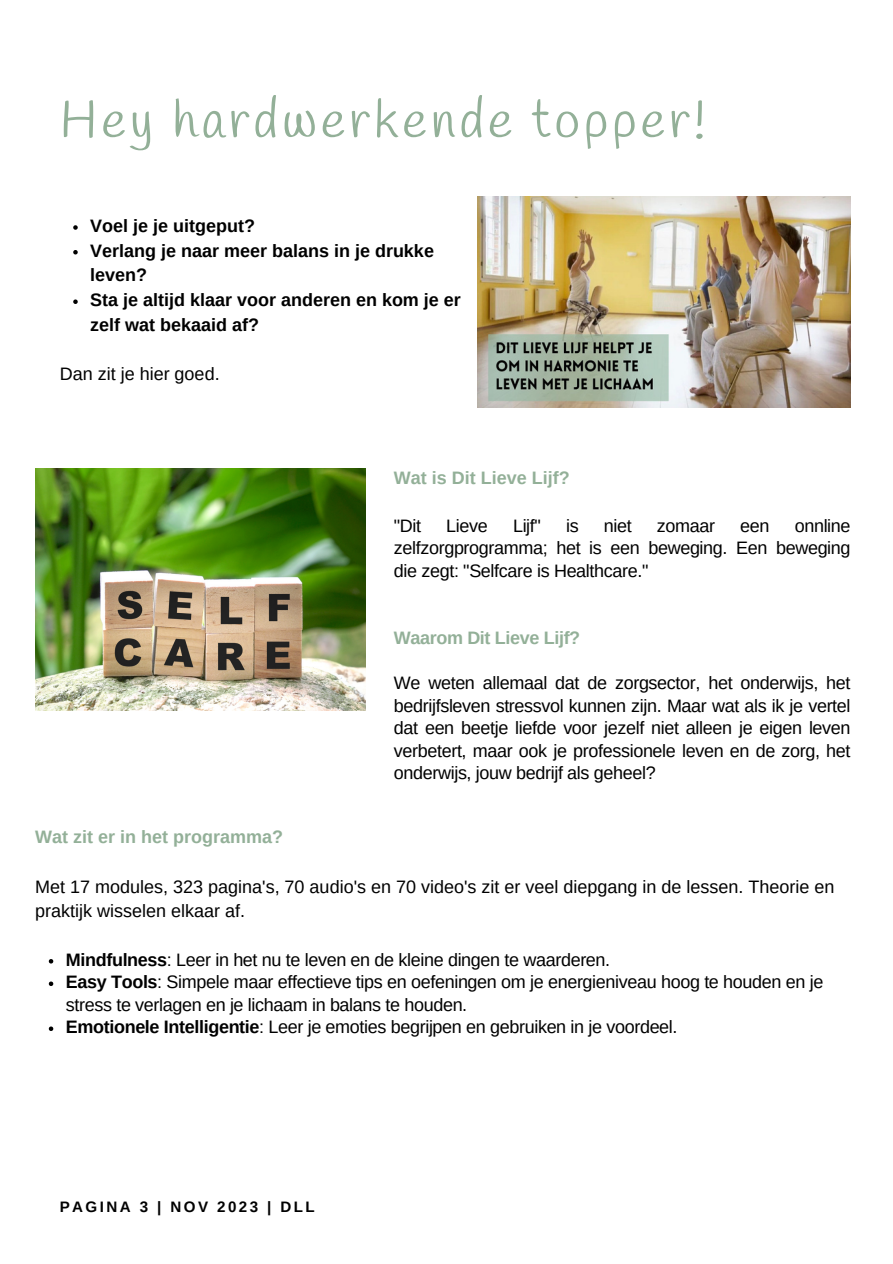
<style>
.page{position:relative;width:893px;height:1264px;background:#fff}
.page>*{position:absolute;margin:0;border:0;box-sizing:border-box;transform-origin:0 0}
.t1{font:52.5px "Handlee";letter-spacing:.07em;color:#93b098}
.t2{font:18px/22.5px "Arimo";letter-spacing:-.02em;color:#000;text-align:justify}
.t3{font:18px/24.8px "Arimo";color:#000}
.t4{font:700 18px/24.8px "Arimo";color:#000}
.t5{font:700 18px "Arimo";color:#93b098}
.t6{font:700 18px "Arimo";letter-spacing:-.02em;color:#93b098}
.t7{font:700 15.15px "Arimo";letter-spacing:.16em;color:#000}
.s1{font-weight:700}
</style>
<div class="page">
<img style="left:35px;top:468px;width:331px;height:242px">
<img style="left:477px;top:197px;width:373px;height:210px">
<svg style="left:73px;top:225px;width:5px;height:5px"></svg>
<svg style="left:73px;top:250px;width:5px;height:4px"></svg>
<svg style="left:73px;top:299px;width:5px;height:5px"></svg>
<svg style="left:49px;top:959px;width:4px;height:4px"></svg>
<svg style="left:49px;top:981px;width:4px;height:5px"></svg>
<svg style="left:49px;top:1026px;width:4px;height:5px"></svg>
<p class="t1" style="left:60px;top:88px;width:647px">Hey hardwerkende topper!</p>
<p class="t4" style="left:90px;top:213px;width:166px">Voel je je uitgeput?</p>
<p class="t4" style="left:90px;top:238px;width:345px">Verlang je naar meer balans in je drukke leven?</p>
<p class="t4" style="left:90px;top:287px;width:372px">Sta je altijd klaar voor anderen en kom je er zelf wat bekaaid af?</p>
<p class="t3" style="left:60px;top:362px;width:161px">Dan zit je hier goed.</p>
<p class="t5" style="left:394px;top:467px;width:177px">Wat is Dit Lieve Lijf?</p>
<p class="t2" style="left:394px;top:514px;width:29px">"Dit</p>
<p class="t2" style="left:446px;top:514px;width:43px">Lieve</p>
<p class="t2" style="left:513px;top:514px;width:29px">Lijf"</p>
<p class="t2" style="left:566px;top:514px;width:14px">is</p>
<p class="t2" style="left:604px;top:514px;width:29px">niet</p>
<p class="t2" style="left:657px;top:514px;width:60px">zomaar</p>
<p class="t2" style="left:740px;top:514px;width:31px">een</p>
<p class="t2" style="left:394px;top:514px;width:458px;text-indent:401px">onnline zelfzorgprogramma; het is een beweging. Een beweging die zegt: "Selfcare is Healthcare."</p>
<p class="t6" style="left:394px;top:628px;width:188px">Waarom Dit Lieve Lijf?</p>
<p class="t2" style="left:394px;top:672px;width:458px">We weten allemaal dat de zorgsector, het onderwijs, het bedrijfsleven stressvol kunnen zijn. Maar wat als ik je vertel dat een beetje liefde voor jezelf niet alleen je eigen leven verbetert, maar ook je professionele leven en de zorg, het onderwijs, jouw bedrijf als geheel?</p>
<p class="t5" style="left:35px;top:827px;width:249px">Wat zit er in het programma?</p>
<p class="t3" style="left:35px;top:874px;width:800px">Met 17 modules, 323 pagina's, 70 audio's en 70 video's zit er veel diepgang in de lessen. Theorie en praktijk wisselen elkaar af.</p>
<p class="t2" style="left:66px;top:948px;width:546px"><span class="s1">Mindfulness</span>: Leer in het nu te leven en de kleine dingen te waarderen.</p>
<p class="t2" style="left:66px;top:970px;width:759px"><span class="s1">Easy Tools</span>: Simpele maar effectieve tips en oefeningen om je energieniveau hoog te houden en je stress te verlagen en je lichaam in balans te houden.</p>
<p class="t2" style="left:66px;top:1015px;width:613px"><span class="s1">Emotionele Intelligentie</span>: Leer je emoties begrijpen en gebruiken in je voordeel.</p>
<p class="t7" style="left:60px;top:1198px;width:256px">PAGINA 3 | NOV 2023 | DLL</p>
</div>
